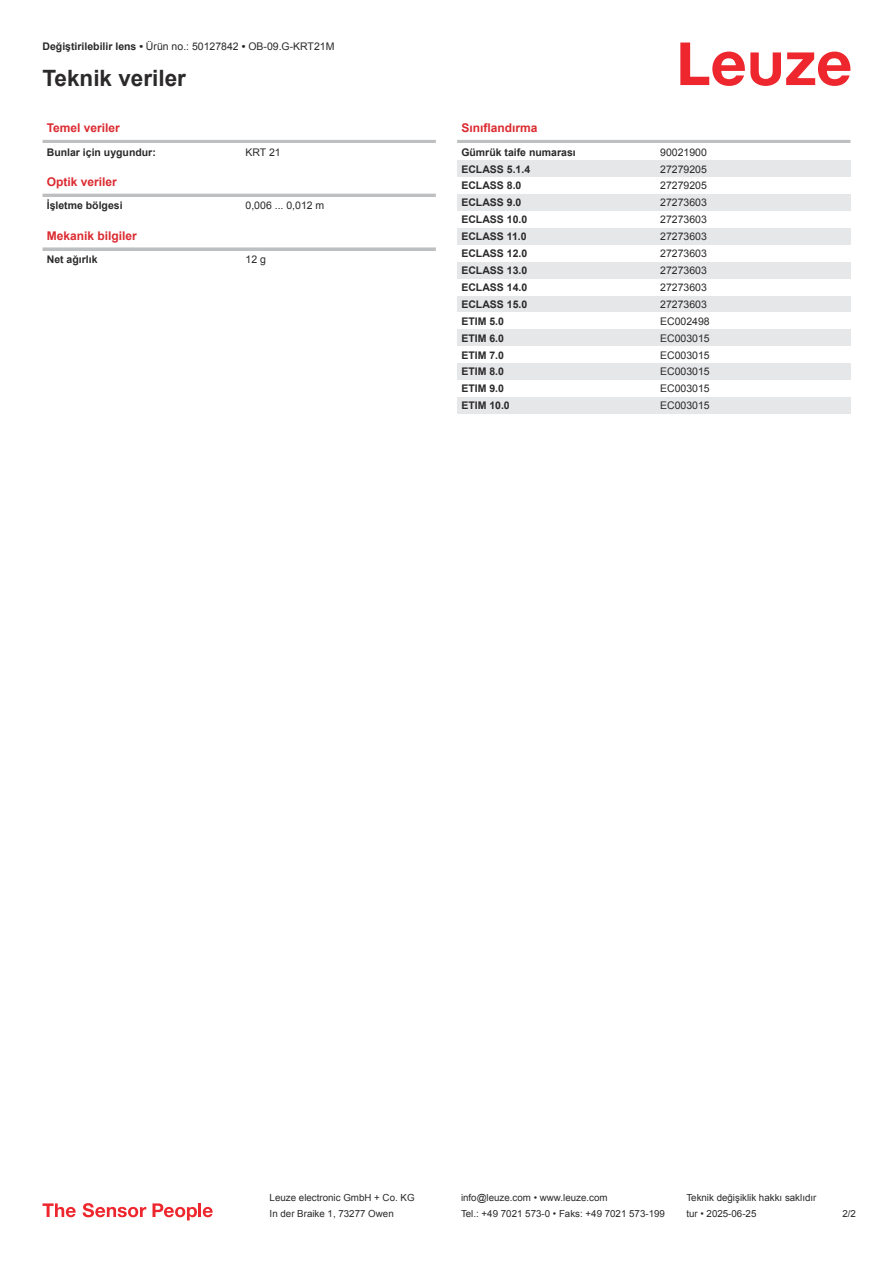
<style>
.page{position:relative;width:893px;height:1263px;background:#fff}
.page>*{position:absolute;margin:0;border:0;box-sizing:border-box;transform-origin:0 0}
.t1{font:700 22.5px "Arial";color:#2b292a}
.t2{font:700 12px "Arial";color:#db2a30}
.t3{font:10.5px "Arial";color:#2b292a}
.t4{font:700 10.5px "Arial";color:#2b292a}
.t5{font:9.75px "Arial";color:#2b292a}
.s1{font-weight:700}
</style>
<div class="page">
<svg style="left:680px;top:43px;width:170px;height:43px"></svg>
<hr style="left:43px;top:140px;width:393px;height:3px;background:#bdbfc1">
<hr style="left:43px;top:194px;width:393px;height:3px;background:#bdbfc1">
<svg style="left:43px;top:247px;width:393px;height:4px;fill:#bdbfc1"></svg>
<hr style="left:457px;top:140px;width:393px;height:3px;background:#bdbfc1">
<div style="left:457px;top:160px;width:200px;height:17px;background:#e6e7e9"></div>
<div style="left:657px;top:160px;width:193px;height:17px;background:#e6e7e9"></div>
<div style="left:457px;top:194px;width:200px;height:17px;background:#e6e7e9"></div>
<div style="left:657px;top:194px;width:193px;height:17px;background:#e6e7e9"></div>
<div style="left:457px;top:228px;width:200px;height:17px;background:#e6e7e9"></div>
<div style="left:657px;top:228px;width:193px;height:17px;background:#e6e7e9"></div>
<div style="left:457px;top:262px;width:200px;height:17px;background:#e6e7e9"></div>
<div style="left:657px;top:262px;width:193px;height:17px;background:#e6e7e9"></div>
<div style="left:457px;top:296px;width:200px;height:16px;background:#e6e7e9"></div>
<div style="left:657px;top:296px;width:193px;height:16px;background:#e6e7e9"></div>
<div style="left:457px;top:329px;width:200px;height:17px;background:#e6e7e9"></div>
<div style="left:657px;top:329px;width:193px;height:17px;background:#e6e7e9"></div>
<div style="left:457px;top:363px;width:200px;height:17px;background:#e6e7e9"></div>
<div style="left:657px;top:363px;width:193px;height:17px;background:#e6e7e9"></div>
<div style="left:457px;top:397px;width:200px;height:17px;background:#e6e7e9"></div>
<div style="left:657px;top:397px;width:193px;height:17px;background:#e6e7e9"></div>
<svg style="left:43px;top:1203px;width:33px;height:14px"></svg>
<svg style="left:83px;top:1203px;width:63px;height:14px"></svg>
<svg style="left:153px;top:1203px;width:44px;height:17px"></svg>
<hr style="left:198px;top:1203px;width:3px;height:14px;background:#ed272d">
<svg style="left:203px;top:1207px;width:10px;height:10px"></svg>
<p class="t3" style="left:43px;top:43px;width:293px"><span class="s1">Değiştirilebilir lens •</span> Ürün no.: 50127842 <span class="s1">•</span> OB-09.G-KRT21M</p>
<h1 class="t1" style="left:43px;top:63px;width:145px">Teknik veriler</h1>
<p class="t2" style="left:47px;top:120px;width:75px">Temel veriler</p>
<p class="t4" style="left:47px;top:145px;width:111px">Bunlar için uygundur:</p>
<p class="t3" style="left:246px;top:148px;width:37px">KRT 21</p>
<p class="t2" style="left:47px;top:173px;width:72px">Optik veriler</p>
<p class="t4" style="left:47px;top:198px;width:77px">İşletme bölgesi</p>
<p class="t3" style="left:246px;top:198px;width:80px">0,006 ... 0,012 m</p>
<p class="t2" style="left:47px;top:227px;width:92px">Mekanik bilgiler</p>
<p class="t4" style="left:47px;top:252px;width:52px">Net ağırlık</p>
<p class="t3" style="left:246px;top:252px;width:22px">12 g</p>
<p class="t2" style="left:461px;top:120px;width:78px">Sınıflandırma</p>
<p class="t4" style="left:461px;top:145px;width:116px">Gümrük taife numarası</p>
<p class="t3" style="left:660px;top:148px;width:48px">90021900</p>
<p class="t4" style="left:461px;top:163px;width:70px">ECLASS 5.1.4</p>
<p class="t3" style="left:660px;top:165px;width:48px">27279205</p>
<p class="t4" style="left:461px;top:180px;width:62px">ECLASS 8.0</p>
<p class="t3" style="left:660px;top:182px;width:48px">27279205</p>
<p class="t4" style="left:461px;top:197px;width:62px">ECLASS 9.0</p>
<p class="t3" style="left:660px;top:195px;width:48px">27273603</p>
<p class="t4" style="left:461px;top:213px;width:67px">ECLASS 10.0</p>
<p class="t3" style="left:660px;top:212px;width:48px">27273603</p>
<p class="t4" style="left:461px;top:230px;width:67px">ECLASS 11.0</p>
<p class="t3" style="left:660px;top:229px;width:48px">27273603</p>
<p class="t4" style="left:461px;top:247px;width:67px">ECLASS 12.0</p>
<p class="t3" style="left:660px;top:246px;width:48px">27273603</p>
<p class="t4" style="left:461px;top:264px;width:67px">ECLASS 13.0</p>
<p class="t3" style="left:660px;top:263px;width:48px">27273603</p>
<p class="t4" style="left:461px;top:281px;width:67px">ECLASS 14.0</p>
<p class="t3" style="left:660px;top:280px;width:48px">27273603</p>
<p class="t4" style="left:461px;top:298px;width:67px">ECLASS 15.0</p>
<p class="t3" style="left:660px;top:297px;width:48px">27273603</p>
<p class="t4" style="left:461px;top:315px;width:44px">ETIM 5.0</p>
<p class="t3" style="left:660px;top:317px;width:51px">EC002498</p>
<p class="t4" style="left:461px;top:332px;width:44px">ETIM 6.0</p>
<p class="t3" style="left:660px;top:331px;width:51px">EC003015</p>
<p class="t4" style="left:461px;top:349px;width:44px">ETIM 7.0</p>
<p class="t3" style="left:660px;top:348px;width:51px">EC003015</p>
<p class="t4" style="left:461px;top:366px;width:44px">ETIM 8.0</p>
<p class="t3" style="left:660px;top:364px;width:51px">EC003015</p>
<p class="t4" style="left:461px;top:383px;width:44px">ETIM 9.0</p>
<p class="t3" style="left:660px;top:381px;width:51px">EC003015</p>
<p class="t4" style="left:461px;top:399px;width:50px">ETIM 10.0</p>
<p class="t3" style="left:660px;top:398px;width:51px">EC003015</p>
<p class="t5" style="left:270px;top:1194px;width:146px">Leuze electronic GmbH + Co. KG</p>
<p class="t5" style="left:461px;top:1194px;width:148px">info@leuze.com • www.leuze.com</p>
<p class="t5" style="left:686px;top:1191px;width:132px">Teknik değişiklik hakkı saklıdır</p>
<p class="t5" style="left:270px;top:1207px;width:126px">In der Braike 1, 73277 Owen</p>
<p class="t5" style="left:461px;top:1207px;width:205px">Tel.: +49 7021 573-0 • Faks: +49 7021 573-199</p>
<p class="t5" style="left:686px;top:1210px;width:72px">tur • 2025-06-25</p>
<p class="t5" style="left:842px;top:1210px;width:15px">2 /2</p>
</div>
